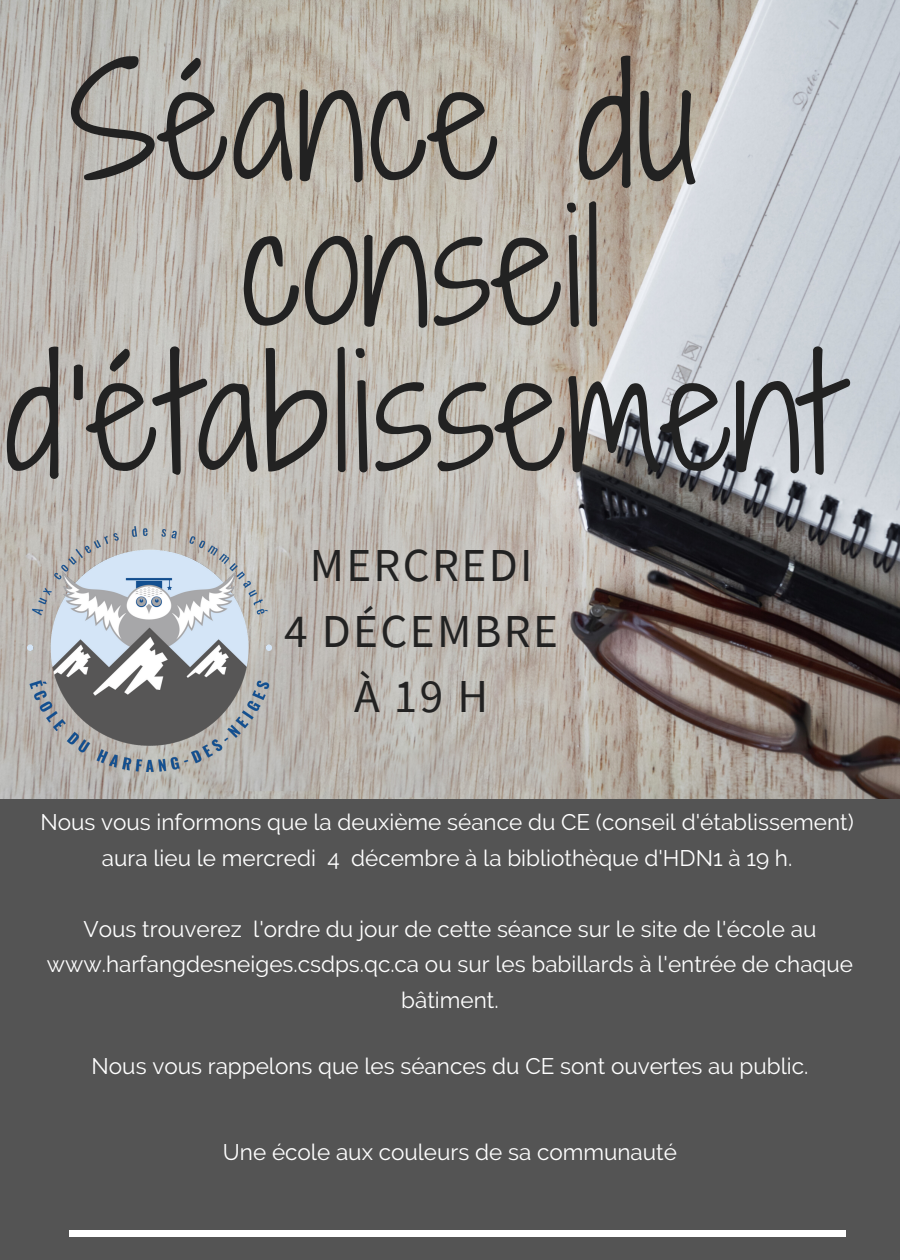
<style>
.page{position:relative;width:900px;height:1260px;background:#fff}
.page>*{position:absolute;margin:0;border:0;box-sizing:border-box;transform-origin:0 0}
.t1{font:150px/145.5px "Shadows Into Light Two";letter-spacing:.01em;color:#222;text-align:center}
.t2{font:47.25px/65.8px "Source Sans Pro";letter-spacing:.05em;color:#222;text-align:center}
.t3{font:22.5px/35.5px "Raleway";color:#fff;text-align:center}
</style>
<div class="page">
<div style="left:0;top:795px;width:900px;height:465px;background:#545454"></div>
<div style="left:70px;top:1231px;width:776px;height:5px;background:#fff"></div>
<img style="left:0;top:0;width:900px;height:799px">
<img style="left:28px;top:526px;width:243px;height:246px">
<h1 class="t1" style="left:5px;top:49px;width:834px">Séance du conseil d'établissement</h1>
<h2 class="t2" style="left:284px;top:531px;width:275px">MERCREDI<br>4 DÉCEMBRE<br>À19H</h2>
<p class="t3" style="left:40px;top:804px;width:815px">Nous vous informons que la deuxième séance du CE (conseil d'établissement) aura lieu le mercredi 4 décembre à la bibliothèque d'HDN1 à 19 h.</p>
<p class="t3" style="left:47px;top:911px;width:808px">Vous trouverez l'ordre du jour de cette séance sur le site de l'école au www.harfangdesneiges.csdps.qc.ca ou sur les babillards à l'entrée de chaque bâtiment.</p>
<p class="t3" style="left:92px;top:1048px;width:718px">Nous vous rappelons que les séances du CE sont ouvertes au public.</p>
<p class="t3" style="left:223px;top:1134px;width:456px">Une école aux couleurs de sa communauté</p>
</div>
